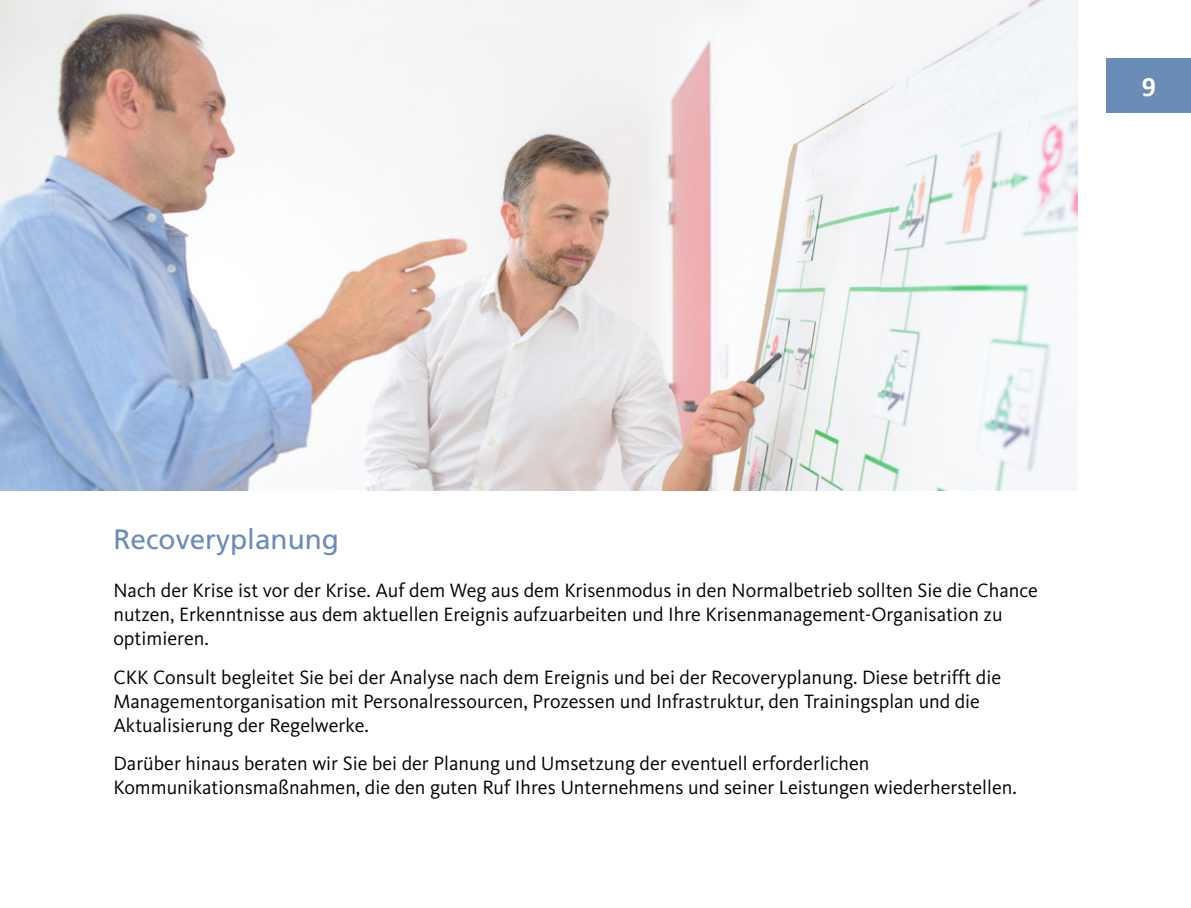
<style>
.page{position:relative;width:1191px;height:908px;background:#fff}
.page>*{position:absolute;margin:0;border:0;box-sizing:border-box;transform-origin:0 0}
.body_text{font:28px "Frutiger";color:#698db6}
.t1{font:700 28px "Calibri";color:#fff}
.body_text-2{font:20px/24px "Kievit";color:#000}
</style>
<div class="page">
<img style="left:0;top:0;width:1078px;height:490px">
<div style="left:1106px;top:58px;width:85px;height:55px;background:#698db6"></div>
<h1 class="t1" style="left:1141px;top:69px;width:16px">9</h1>
<p class="body_text" style="left:113px;top:522px;width:227px">Recoveryplanung</p>
<p class="body_text-2" style="left:113px;top:578px;width:926px">Nach der Krise ist vor der Krise. Auf dem Weg aus dem Krisenmodus in den Normalbetrieb sollten Sie die Chance nutzen, Erkenntnisse aus dem aktuellen Ereignis aufzuarbeiten und Ihre Krisenmanagement-Organisation zu optimieren.</p>
<p class="body_text-2" style="left:113px;top:664px;width:889px">CKK Consult begleitet Sie bei der Analyse nach dem Ereignis und bei der Recoveryplanung. Diese betrifft die<br>Managementorganisation mit Personalressourcen, Prozessen und Infrastruktur, den Trainingsplan und die<br>Aktualisierung der Regelwerke.</p>
<p class="body_text-2" style="left:113px;top:751px;width:905px">Darüber hinaus beraten wir Sie bei der Planung und Umsetzung der eventuell erforderlichen<br>Kommunikationsmaßnahmen, die den guten Ruf Ihres Unternehmens und seiner Leistungen wiederherstellen.</p>
</div>
